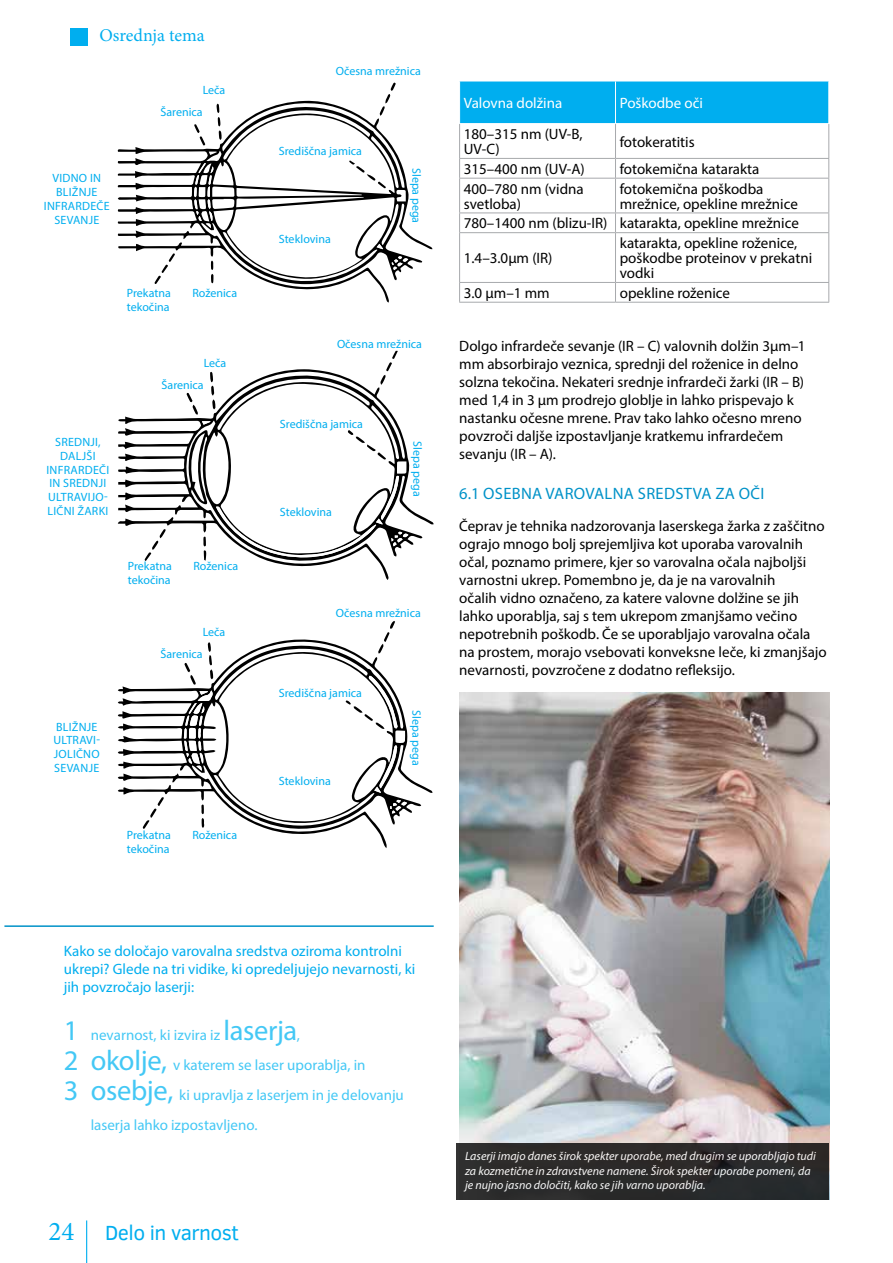
<style>
.page{position:relative;width:893px;height:1263px;background:#fff}
.page>*{position:absolute;margin:0;border:0;box-sizing:border-box;transform-origin:0 0}
.t1{font:21px "Clear Sans";letter-spacing:-.025em;color:#00aeef}
.t2{font:18px "Minion Pro";letter-spacing:-.005em;color:#00aeef}
.t3{font:16.5px "Myriad Pro";color:#0092c8}
.t4{font:15px/18px "Myriad Pro";color:#000}
.t5{font:15px "Myriad Pro";color:#44c8f5}
.t6{font:15px/18px "Myriad Pro";color:#00aeef}
.t7{font:15px "Myriad Pro";color:#fff}
.t8{font:12px/13.8px "Myriad Pro";color:#00aeef}
.t9{font:italic 12px/14.4px "Myriad Pro";color:#fff}
.s1{font-size:28.5px}
.s2{font-family:"Minion Pro";font-size:27px}
</style>
<div class="page">
<hr style="left:86px;top:1220px;width:1px;height:43px;background:#00aeef">
<div style="left:70px;top:29px;width:17px;height:17px;background:#00aeef"></div>
<hr style="left:4px;top:925px;width:430px;height:2px;background:#0092c8">
<svg style="left:117px;top:100px;width:316px;height:203px"></svg>
<svg style="left:217px;top:104px;width:5px;height:36px"></svg>
<svg style="left:194px;top:124px;width:11px;height:22px"></svg>
<svg style="left:380px;top:83px;width:16px;height:33px"></svg>
<svg style="left:154px;top:253px;width:21px;height:31px"></svg>
<svg style="left:211px;top:261px;width:2px;height:22px"></svg>
<svg style="left:377px;top:244px;width:6px;height:5px"></svg>
<svg style="left:194px;top:163px;width:20px;height:65px"></svg>
<svg style="left:392px;top:255px;width:16px;height:15px"></svg>
<svg style="left:349px;top:160px;width:37px;height:28px"></svg>
<svg style="left:118px;top:369px;width:316px;height:211px"></svg>
<svg style="left:187px;top:393px;width:11px;height:22px"></svg>
<svg style="left:210px;top:372px;width:5px;height:37px"></svg>
<svg style="left:203px;top:536px;width:3px;height:25px"></svg>
<svg style="left:145px;top:529px;width:21px;height:32px"></svg>
<svg style="left:380px;top:351px;width:18px;height:34px"></svg>
<svg style="left:202px;top:421px;width:8px;height:4px"></svg>
<svg style="left:216px;top:475px;width:192px;height:82px"></svg>
<svg style="left:348px;top:430px;width:38px;height:30px"></svg>
<svg style="left:118px;top:639px;width:315px;height:209px"></svg>
<svg style="left:143px;top:797px;width:21px;height:32px"></svg>
<svg style="left:201px;top:804px;width:3px;height:24px"></svg>
<svg style="left:378px;top:621px;width:17px;height:32px"></svg>
<svg style="left:374px;top:745px;width:23px;height:48px"></svg>
<svg style="left:184px;top:642px;width:29px;height:129px"></svg>
<svg style="left:390px;top:799px;width:17px;height:14px"></svg>
<svg style="left:346px;top:676px;width:52px;height:53px"></svg>
<div style="left:460px;top:82px;width:368px;height:41px;background:#00aeef"></div>
<svg style="left:460px;top:157px;width:368px;height:145px"></svg>
<hr style="left:615px;top:81px;width:1px;height:42px;background:#fff">
<hr style="left:615px;top:124px;width:1px;height:34px;background:#a7a9ac">
<hr style="left:459px;top:158px;width:156px;height:1px;background:#a7a9ac">
<hr style="left:615px;top:158px;width:214px;height:1px;background:#a7a9ac">
<svg style="left:615px;top:159px;width:1px;height:19px"></svg>
<hr style="left:459px;top:178px;width:156px;height:1px;background:#a7a9ac">
<hr style="left:615px;top:178px;width:214px;height:1px;background:#a7a9ac">
<hr style="left:615px;top:179px;width:1px;height:34px;background:#a7a9ac">
<hr style="left:459px;top:213px;width:156px;height:1px;background:#a7a9ac">
<hr style="left:615px;top:213px;width:214px;height:1px;background:#a7a9ac">
<svg style="left:615px;top:213px;width:1px;height:19px"></svg>
<hr style="left:459px;top:232px;width:156px;height:1px;background:#a7a9ac">
<hr style="left:615px;top:232px;width:214px;height:1px;background:#a7a9ac">
<hr style="left:615px;top:233px;width:1px;height:49px;background:#a7a9ac">
<hr style="left:459px;top:282px;width:156px;height:1px;background:#a7a9ac">
<hr style="left:615px;top:282px;width:214px;height:1px;background:#a7a9ac">
<svg style="left:615px;top:283px;width:1px;height:19px"></svg>
<hr style="left:459px;top:302px;width:156px;height:1px;background:#a7a9ac">
<hr style="left:615px;top:302px;width:214px;height:1px;background:#a7a9ac">
<hr style="left:459px;top:124px;width:1px;height:34px;background:#a7a9ac">
<hr style="left:828px;top:124px;width:1px;height:34px;background:#a7a9ac">
<svg style="left:459px;top:159px;width:1px;height:19px"></svg>
<svg style="left:828px;top:159px;width:1px;height:19px"></svg>
<hr style="left:459px;top:179px;width:1px;height:34px;background:#a7a9ac">
<hr style="left:828px;top:179px;width:1px;height:34px;background:#a7a9ac">
<svg style="left:459px;top:213px;width:1px;height:19px"></svg>
<svg style="left:828px;top:213px;width:1px;height:19px"></svg>
<hr style="left:459px;top:233px;width:1px;height:49px;background:#a7a9ac">
<hr style="left:828px;top:233px;width:1px;height:49px;background:#a7a9ac">
<svg style="left:459px;top:283px;width:1px;height:19px"></svg>
<svg style="left:828px;top:283px;width:1px;height:19px"></svg>
<img style="left:459px;top:693px;width:370px;height:450px">
<div style="left:456px;top:1143px;width:373px;height:56px;background:#2b2a2a"></div>
<p class="t2" style="left:99px;top:23px;width:107px">Osrednja tema</p>
<p class="t8" style="left:53px;top:171px;width:8px">vidno</p>
<p class="t8" style="left:90px;top:171px;width:6px">in</p>
<p class="t8" style="left:56px;top:185px;width:7px">bližnje</p>
<p class="t8" style="left:44px;top:199px;width:8px">infrardeče</p>
<p class="t8" style="left:54px;top:213px;width:8px">sevanje</p>
<p class="t8" style="left:161px;top:79px;width:66px;line-height:21.9px;text-indent:42px">Leča<br>Šarenica</p>
<p class="t8" style="left:127px;top:286px;width:46px">Prekatna</p>
<p class="t8" style="left:192px;top:286px;width:46px">Roženica</p>
<p class="t8" style="left:127px;top:299px;width:44px">tekočina</p>
<p class="t8" style="left:162px;top:352px;width:66px;line-height:21.9px;text-indent:42px">Leča<br>Šarenica</p>
<p class="t8" style="left:55px;top:435px;width:7px">srednji</p>
<p class="t8" style="left:98px;top:435px;width:4px">,</p>
<p class="t8" style="left:60px;top:449px;width:8px">dalj</p>
<p class="t8" style="left:87px;top:449px;width:9px">ši</p>
<p class="t8" style="left:46px;top:462px;width:24px">infrardeči<br>in srednji ultravijo</p>
<p class="t8" style="left:104px;top:490px;width:5px">-</p>
<p class="t8" style="left:48px;top:504px;width:7px">lični</p>
<p class="t8" style="left:78px;top:504px;width:7px">žarki</p>
<p class="t8" style="left:128px;top:559px;width:46px">Prekatna</p>
<p class="t8" style="left:193px;top:559px;width:46px">Roženica</p>
<p class="t8" style="left:128px;top:573px;width:44px">tekočina</p>
<p class="t8" style="left:161px;top:621px;width:66px;line-height:21.9px;text-indent:42px">Leča<br>Šarenica</p>
<p class="t8" style="left:54px;top:719px;width:10px">bližnje ultravi</p>
<p class="t8" style="left:96px;top:733px;width:5px">-</p>
<p class="t8" style="left:54px;top:747px;width:8px">jolično sevanje</p>
<p class="t8" style="left:127px;top:828px;width:46px">Prekatna</p>
<p class="t8" style="left:192px;top:828px;width:46px">Roženica</p>
<p class="t8" style="left:127px;top:842px;width:44px">tekočina</p>
<p class="t8" style="left:336px;top:64px;width:86px">Očesna mrežnica</p>
<p class="t8" style="left:279px;top:144px;width:85px">Središčna jamica</p>
<p class="t8" style="left:279px;top:232px;width:53px">Steklovina</p>
<p class="t8" style="left:424px;top:168px;width:57px;rotate:90deg">Slepa pega</p>
<p class="t8" style="left:337px;top:337px;width:86px">Očesna mrežnica</p>
<p class="t8" style="left:280px;top:417px;width:85px">Središčna jamica</p>
<p class="t8" style="left:280px;top:505px;width:53px">Steklovina</p>
<p class="t8" style="left:425px;top:441px;width:57px;rotate:90deg">Slepa pega</p>
<p class="t8" style="left:336px;top:606px;width:86px">Očesna mrežnica</p>
<p class="t8" style="left:279px;top:686px;width:85px">Središčna jamica</p>
<p class="t8" style="left:279px;top:774px;width:53px">Steklovina</p>
<p class="t8" style="left:424px;top:710px;width:57px;rotate:90deg">Slepa pega</p>
<p class="t6" style="left:64px;top:942px;width:353px">Kako se določajo varovalna sredstva oziroma kontrolni ukrepi? Glede na tri vidike, ki opredeljujejo nevarnosti, ki jih povzročajo laserji:</p>
<p class="t5" style="left:64px;top:1026px;width:238px"><span class="s1">1</span> nevarnost, ki izvira iz <span class="s1">laserja</span>,</p>
<p class="t5" style="left:64px;top:1056px;width:303px"><span class="s1">2 okolje,</span> v katerem se laser uporablja, in</p>
<p class="t5" style="left:64px;top:1086px;width:342px"><span class="s1">3 osebje,</span> ki upravlja z laserjem in je delovanju</p>
<p class="t5" style="left:91px;top:1116px;width:168px">laserja lahko izpostavljeno.</p>
<h1 class="t1" style="left:48px;top:1219px;width:192px"><span class="s2">24</span> Delo in varnost</h1>
<p class="t7" style="left:464px;top:94px;width:100px">Valovna dolžina</p>
<p class="t7" style="left:620px;top:94px;width:85px">Poškodbe oči</p>
<p class="t4" style="left:464px;top:126px;width:120px;line-height:15px">180–315 nm (UV-B,<br>UV-C)</p>
<p class="t4" style="left:620px;top:132px;width:76px">fotokeratitis</p>
<p class="t4" style="left:464px;top:160px;width:122px">315–400 nm (UV-A)</p>
<p class="t4" style="left:620px;top:160px;width:141px">fotokemična katarakta</p>
<p class="t4" style="left:464px;top:181px;width:121px;line-height:15px">400–780 nm (vidna svetloba)</p>
<p class="t4" style="left:620px;top:181px;width:180px;line-height:15px">fotokemična poškodba mrežnice, opekline mrežnice</p>
<p class="t4" style="left:464px;top:214px;width:336px">780–1400 nm (blizu-IR) katarakta, opekline mrežnice</p>
<p class="t4" style="left:464px;top:249px;width:90px">1.4–3.0μm (IR)</p>
<p class="t4" style="left:620px;top:235px;width:194px;line-height:15px">katarakta, opekline roženice, poškodbe proteinov v prekatni vodki</p>
<p class="t4" style="left:464px;top:284px;width:87px">3.0 μm–1 mm</p>
<p class="t4" style="left:620px;top:284px;width:112px">opekline roženice</p>
<p class="t4" style="left:459px;top:337px;width:348px">Dolgo infrardeče sevanje (IR – C) valovnih dolžin 3μm–1 mm absorbirajo veznica, sprednji del roženice in delno solzna tekočina. Nekateri srednje infrardeči žarki (IR – B) med 1,4 in 3 μm prodrejo globlje in lahko prispevajo k nastanku očesne mrene. Prav tako lahko očesno mreno povzroči daljše izpostavljanje kratkemu infrardečem sevanju (IR – A).</p>
<p class="t3" style="left:459px;top:484px;width:46px">6.1 Osebna</p>
<p class="t3" style="left:546px;top:484px;width:11px">varovalna</p>
<p class="t3" style="left:638px;top:484px;width:11px">sredstva</p>
<p class="t3" style="left:715px;top:484px;width:33px">za oči</p>
<p class="t4" style="left:459px;top:517px;width:369px">Čeprav je tehnika nadzorovanja laserskega žarka z zaščitno ograjo mnogo bolj sprejemljiva kot uporaba varovalnih očal, poznamo primere, kjer so varovalna očala najboljši varnostni ukrep. Pomembno je, da je na varovalnih<br>očalih vidno označeno, za katere valovne dolžine se jih lahko uporablja, saj s tem ukrepom zmanjšamo večino nepotrebnih poškodb. Če se uporabljajo varovalna očala na prostem, morajo vsebovati konveksne leče, ki zmanjšajo nevarnosti, povzročene z dodatno refleksijo.</p>
<p class="t9" style="left:465px;top:1149px;width:352px">Laserji imajo danes širok spekter uporabe, med drugim se uporabljajo tudi za kozmetične in zdravstvene namene. Širok spekter uporabe pomeni, da je nujno jasno določiti, kako se jih varno uporablja.</p>
</div>
